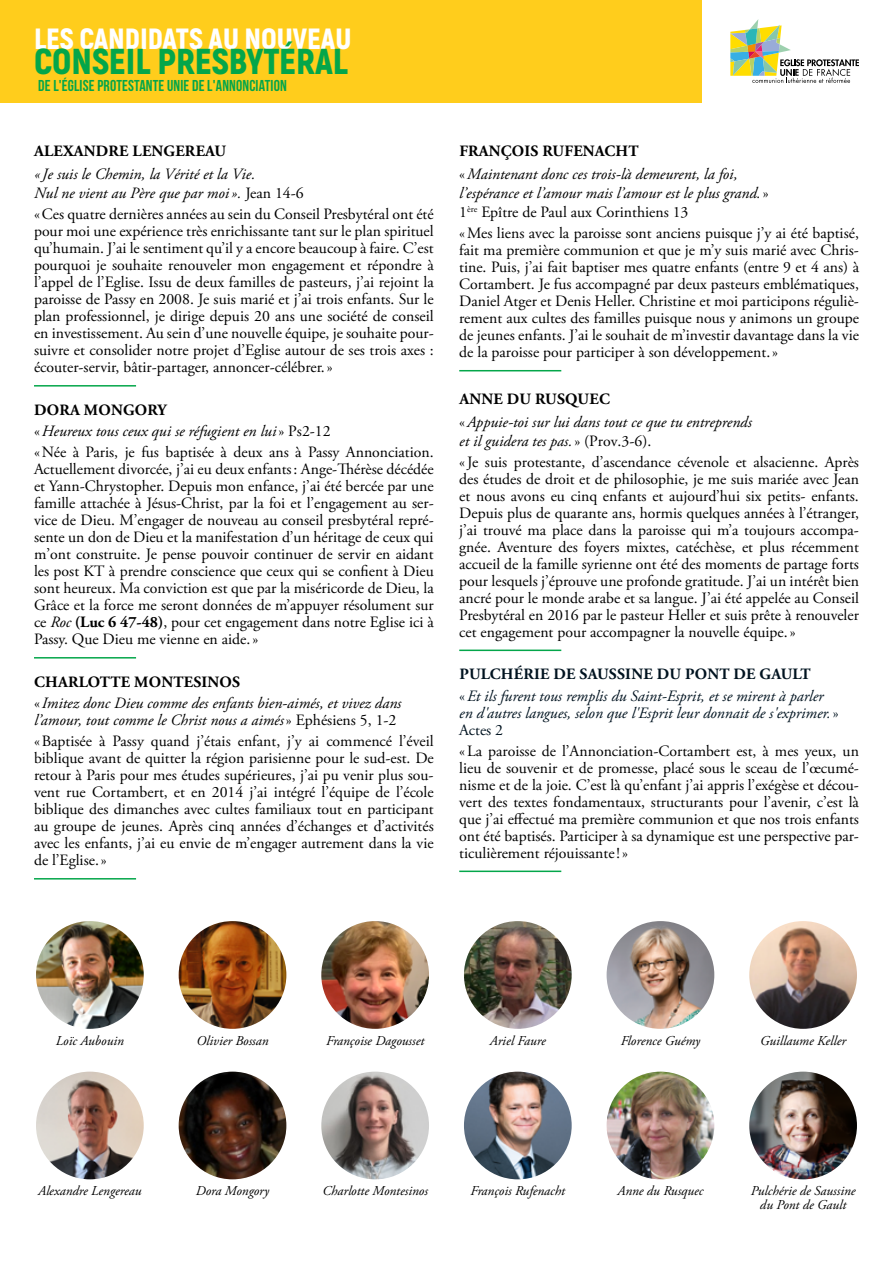
<style>
.page{position:relative;width:893px;height:1263px;background:#fff}
.page>*{position:absolute;margin:0;border:0;box-sizing:border-box;transform-origin:0 0}
.t1{font:900 36px "Akrobat";color:#04a64a}
.t2{font:900 29.25px "Akrobat";color:#fff}
.t3{font:15.75px/17px "Adobe Garamond Pro";color:#000;text-align:justify}
.t4{font:italic 15.75px/18.9px "Adobe Garamond Pro";color:#000}
.t5{font:italic 15.75px/21.3px "Adobe Garamond Pro";color:#001320}
.t6{font:700 15.75px "Bebas Neue";letter-spacing:.01em;color:#04a64a}
.t7{font:700 15.75px "Adobe Garamond Pro";letter-spacing:.015em;color:#000}
.t8{font:italic 13.5px/13.5px "Adobe Garamond Pro";color:#000;text-align:center}
.s1{font-style:normal}
.s2{font-weight:700}
.s3{font-style:italic}
.s4{font-weight:700;font-style:normal}
</style>
<div class="page">
<hr style="left:34px;top:385px;width:102px;height:2px;background:#04a64a">
<hr style="left:34px;top:657px;width:102px;height:1px;background:#04a64a">
<hr style="left:34px;top:878px;width:102px;height:1px;background:#04a64a">
<hr style="left:459px;top:370px;width:102px;height:1px;background:#04a64a">
<hr style="left:459px;top:649px;width:102px;height:2px;background:#04a64a">
<hr style="left:459px;top:870px;width:102px;height:2px;background:#04a64a">
<img style="left:36px;top:921px;width:108px;height:108px;border-radius:54px">
<img style="left:607px;top:921px;width:107px;height:108px;border-radius:54px">
<img style="left:321px;top:921px;width:108px;height:108px;border-radius:54px">
<img style="left:179px;top:921px;width:107px;height:108px;border-radius:54px">
<img style="left:749px;top:921px;width:108px;height:108px;border-radius:54px">
<img style="left:464px;top:921px;width:108px;height:108px;border-radius:54px">
<img style="left:36px;top:1071px;width:108px;height:108px;border-radius:54px">
<img style="left:607px;top:1071px;width:107px;height:108px;border-radius:54px">
<img style="left:321px;top:1071px;width:108px;height:108px;border-radius:54px">
<img style="left:179px;top:1071px;width:107px;height:108px;border-radius:54px">
<img style="left:749px;top:1071px;width:108px;height:108px;border-radius:54px">
<img style="left:464px;top:1071px;width:108px;height:108px;border-radius:54px">
<div style="left:0;top:0;width:702px;height:102px;background:#ffcd1c"></div>
<svg style="left:730px;top:19px;width:129px;height:64px"></svg>
<h2 class="t2" style="left:34px;top:20px;width:319px">LES CANDIDATS AU NOUVEAU</h2>
<h1 class="t1" style="left:34px;top:38px;width:315px">CONSEIL PRESBYTÉRAL</h1>
<p class="t6" style="left:38px;top:77px;width:250px">DE L'ÉGLISE PROTESTANTE UNIE DE L'ANNONCIATION</p>
<p class="t7" style="left:34px;top:142px;width:194px">ALEXANDRE LENGEREAU</p>
<p class="t4" style="left:34px;top:165px;width:271px">« Je suis le Chemin, la Vérité et la Vie.<br>Nul ne vient au Père que par moi ». <span class="s1">Jean 14-6</span></p>
<p class="t3" style="left:34px;top:206px;width:401px">«Ces quatre dernières années au sein du Conseil Presbytéral ont été pour moi une expérience très enrichissante tant sur le plan spirituel qu’humain. J’ai le sentiment qu’il y a encore beaucoup à faire. C’est pourquoi je souhaite renouveler mon engagement et répondre à l’appel de l’Eglise. Issu de deux familles de pasteurs, j’ai rejoint la paroisse de Passy en 2008. Je suis marié et j’ai trois enfants. Sur le plan professionnel, je dirige depuis 20 ans une société de conseil en investissement. Au sein d’une nouvelle équipe, je souhaite pour&shy;suivre et consolider notre projet d’Eglise autour de ses trois axes : écouter-servir, bâtir-partager, annoncer-célébrer.»</p>
<p class="t3" style="left:34px;top:400px;width:401px;line-height:21.3px;text-align:left"><span class="s2">DORA MONGORY<br></span>«<span class="s3">Heureux tous ceux qui se réfugient en lui</span>» Ps2-12<br>«Née à Paris, je fus baptisée à deux ans à Passy Annonciation.</p>
<p class="t3" style="left:34px;top:461px;width:401px">Actuellement divorcée, j’ai eu deux enfants: Ange-Thérèse décédée et Yann-Chrystopher. Depuis mon enfance, j’ai été bercée par une famille attachée à Jésus-Christ, par la foi et l’engagement au ser&shy;vice de Dieu. M’engager de nouveau au conseil presbytéral repré&shy;sente un don de Dieu et la manifestation d’un héritage de ceux qui m’ont construite. Je pense pouvoir continuer de servir en aidant les post KT à prendre conscience que ceux qui se confient à Dieu sont heureux. Ma conviction est que par la miséricorde de Dieu, la Grâce et la force me seront données de m’appuyer résolument sur ce <span class="s3">Roc</span> <span class="s2">(Luc 6 47-48)</span>, pour cet engagement dans notre Eglise ici à Passy. Que Dieu me vienne en aide.»</p>
<p class="t4" style="left:34px;top:671px;width:369px;line-height:21.3px"><span class="s4">CHARLOTTE MONTESINOS<br></span><span class="s1">«</span>Imitez donc Dieu comme des enfants bien-aimés, et vivez dans</p>
<p class="t3" style="left:34px;top:710px;width:401px;line-height:21.3px"><span class="s3">l’amour, tout comme le Christ nous a aimés</span>» Ephésiens 5, 1-2 «Baptisée à Passy quand j’étais enfant, j’y ai commencé l’éveil</p>
<p class="t3" style="left:34px;top:750px;width:401px">biblique avant de quitter la région parisienne pour le sud-est. De retour à Paris pour mes études supérieures, j’ai pu venir plus sou&shy;vent rue Cortambert, et en 2014 j’ai intégré l’équipe de l’école biblique des dimanches avec cultes familiaux tout en participant au groupe de jeunes. Après cinq années d’échanges et d’activités avec les enfants, j’ai eu envie de m’engager autrement dans la vie de l’Eglise.»</p>
<p class="t4" style="left:459px;top:140px;width:280px;line-height:23.1px"><span class="s4">FRANÇOIS RUFENACHT<br></span><span class="s1">«</span>Maintenant donc ces trois-là demeurent, la foi,</p>
<p class="t4" style="left:459px;top:184px;width:311px">l’espérance et l’amour mais l’amour est le plus grand.<span class="s1">»<br>1</span><sup>ère</sup> <span class="s1">Epître de Paul aux Corinthiens 13</span></p>
<p class="t3" style="left:459px;top:225px;width:401px">«Mes liens avec la paroisse sont anciens puisque j’y ai été baptisé, fait ma première communion et que je m’y suis marié avec Chris&shy;tine. Puis, j’ai fait baptiser mes quatre enfants (entre 9 et 4 ans) à Cortambert. Je fus accompagné par deux pasteurs emblématiques, Daniel Atger et Denis Heller. Christine et moi participons réguliè&shy;rement aux cultes des familles puisque nous y animons un groupe de jeunes enfants. J’ai le souhait de m’investir davantage dans la vie de la paroisse pour participer à son développement.»</p>
<p class="t4" style="left:459px;top:387px;width:294px;line-height:23.1px"><span class="s4">ANNE DU RUSQUEC<br></span><span class="s1">«</span>Appuie-toi sur lui dans tout ce que tu entreprends</p>
<p class="t3" style="left:459px;top:430px;width:401px;line-height:21.3px"><span class="s3">et il guidera tes pas.</span>» (Prov.3-6).<br>«Je suis protestante, d’ascendance cévenole et alsacienne. Après</p>
<p class="t3" style="left:459px;top:471px;width:401px">des études de droit et de philosophie, je me suis mariée avec Jean et nous avons eu cinq enfants et aujourd’hui six petits- enfants.<br>Depuis plus de quarante ans, hormis quelques années à l’étranger, j’ai trouvé ma place dans la paroisse qui m’a toujours accompa&shy;gnée. Aventure des foyers mixtes, catéchèse, et plus récemment accueil de la famille syrienne ont été des moments de partage forts pour lesquels j’éprouve une profonde gratitude. J’ai un intérêt bien ancré pour le monde arabe et sa langue. J’ai été appelée au Conseil Presbytéral en 2016 par le pasteur Heller et suis prête à renouveler cet engagement pour accompagner la nouvelle équipe.»</p>
<p class="t5" style="left:459px;top:664px;width:366px"><span class="s4">PULCHÉRIE DE SAUSSINE DU PONT DE GAULT </span><span class="s1">«</span>Et ils furent tous remplis du Saint-Esprit, et se mirent à parler</p>
<p class="t5" style="left:459px;top:704px;width:381px;line-height:17px">en d'autres langues, selon que l'Esprit leur donnait de s'exprimer.<span class="s1">»<br>Actes 2</span></p>
<p class="t3" style="left:459px;top:743px;width:401px">«La paroisse de l’Annonciation-Cortambert est, à mes yeux, un lieu de souvenir et de promesse, placé sous le sceau de l’œcumé&shy;nisme et de la joie. C’est là qu’enfant j’ai appris l’exégèse et décou&shy;vert des textes fondamentaux, structurants pour l’avenir, c’est là que j’ai effectué ma première communion et que nos trois enfants ont été baptisés. Participer à sa dynamique est une perspective par&shy;ticulièrement réjouissante!»</p>
<p class="t8" style="left:56px;top:1034px;width:70px">Loïc Aubouin</p>
<p class="t8" style="left:196px;top:1034px;width:74px">Olivier Bossan</p>
<p class="t8" style="left:326px;top:1034px;width:100px">Françoise Dagousset</p>
<p class="t8" style="left:490px;top:1034px;width:58px">Ariel Faure</p>
<p class="t8" style="left:621px;top:1034px;width:81px">Florence Guémy</p>
<p class="t8" style="left:760px;top:1034px;width:87px">Guillaume Keller</p>
<p class="t8" style="left:38px;top:1184px;width:105px">Alexandre Lengereau</p>
<p class="t8" style="left:196px;top:1184px;width:75px">Dora Mongory</p>
<p class="t8" style="left:322px;top:1184px;width:107px">Charlotte Montesinos</p>
<p class="t8" style="left:617px;top:1184px;width:87px">Anne du Rusquec</p>
<p class="t8" style="left:751px;top:1184px;width:106px">Pulchérie de Saussine du Pont de Gault</p>
<p class="t8" style="left:470px;top:1184px;width:96px">François Rufenacht</p>
</div>
